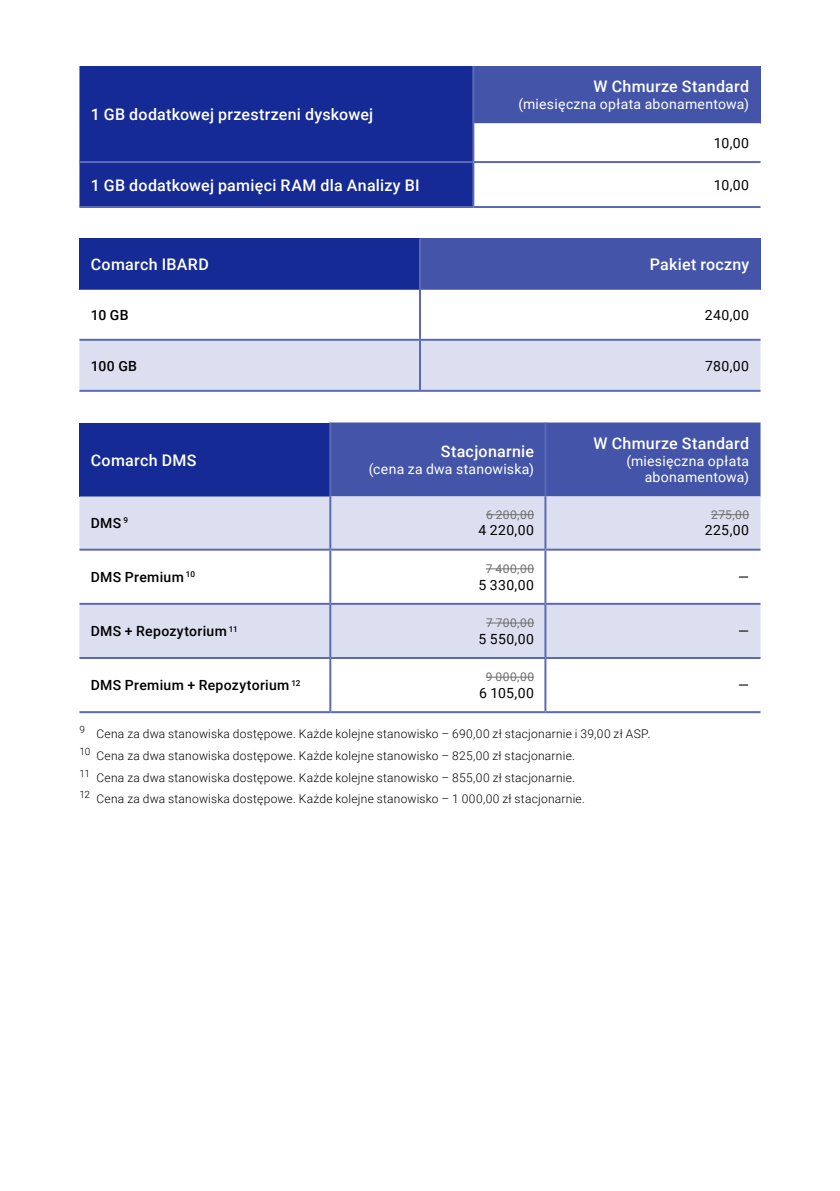
<style>
.page{position:relative;width:840px;height:1191px;background:#fff}
.page>*{position:absolute;margin:0;border:0;box-sizing:border-box;transform-origin:0 0}
.t1{font:500 16px "Roboto";letter-spacing:.02em;color:#fff}
.t2{font:14px/16.8px "Roboto";letter-spacing:.02em;color:#fff;text-align:right}
.t3{font:500 14px "Roboto";letter-spacing:.025em;color:#000}
.t4{font:14px "Roboto";letter-spacing:.03em;color:#000}
.t5{font:300 12px/21.6px "Roboto";letter-spacing:.02em;color:#000}
.t6{font:12px "Roboto";letter-spacing:.045em;color:#6f7070}
</style>
<div class="page">
<div style="left:79px;top:66px;width:393px;height:140px;background:#152a94"></div>
<div style="left:473px;top:66px;width:287px;height:57px;background:#4455a9"></div>
<svg style="left:474px;top:123px;width:286px;height:83px"></svg>
<hr style="left:472px;top:66px;width:2px;height:57px;background:#5b6ab4">
<hr style="left:472px;top:123px;width:2px;height:38px;background:#5b6ab4">
<hr style="left:79px;top:161px;width:394px;height:2px;background:#5b6ab4">
<hr style="left:472px;top:163px;width:2px;height:43px;background:#5b6ab4">
<hr style="left:79px;top:206px;width:394px;height:2px;background:#5b6ab4">
<hr style="left:473px;top:161px;width:287px;height:2px;background:#5b6ab4">
<hr style="left:473px;top:206px;width:287px;height:2px;background:#5b6ab4">
<div style="left:79px;top:239px;width:341px;height:51px;background:#152a94"></div>
<div style="left:420px;top:239px;width:340px;height:51px;background:#4455a9"></div>
<div style="left:79px;top:338px;width:681px;height:52px;background:#dcdfef"></div>
<hr style="left:79px;top:339px;width:341px;height:2px;background:#5b6ab4">
<hr style="left:79px;top:390px;width:341px;height:2px;background:#5b6ab4">
<hr style="left:419px;top:341px;width:2px;height:49px;background:#5b6ab4">
<hr style="left:420px;top:390px;width:340px;height:2px;background:#5b6ab4">
<hr style="left:419px;top:290px;width:2px;height:49px;background:#5b6ab4">
<hr style="left:420px;top:339px;width:340px;height:2px;background:#5b6ab4">
<hr style="left:419px;top:239px;width:2px;height:51px;background:#5b6ab4">
<div style="left:79px;top:422px;width:251px;height:74px;background:#152a94"></div>
<div style="left:331px;top:422px;width:429px;height:74px;background:#4455a9"></div>
<div style="left:79px;top:496px;width:681px;height:52px;background:#dcdfef"></div>
<svg style="left:79px;top:550px;width:681px;height:161px"></svg>
<hr style="left:329px;top:422px;width:2px;height:74px;background:#5b6ab4">
<hr style="left:544px;top:422px;width:2px;height:74px;background:#5b6ab4">
<hr style="left:544px;top:550px;width:2px;height:53px;background:#5b6ab4">
<hr style="left:330px;top:603px;width:215px;height:2px;background:#5b6ab4">
<hr style="left:329px;top:605px;width:2px;height:52px;background:#5b6ab4">
<hr style="left:545px;top:603px;width:215px;height:2px;background:#5b6ab4">
<hr style="left:544px;top:605px;width:2px;height:52px;background:#5b6ab4">
<hr style="left:330px;top:657px;width:215px;height:2px;background:#5b6ab4">
<hr style="left:330px;top:711px;width:215px;height:2px;background:#5b6ab4">
<hr style="left:545px;top:657px;width:215px;height:2px;background:#5b6ab4">
<hr style="left:544px;top:659px;width:2px;height:52px;background:#5b6ab4">
<hr style="left:545px;top:711px;width:215px;height:2px;background:#5b6ab4">
<hr style="left:329px;top:550px;width:2px;height:53px;background:#5b6ab4">
<hr style="left:79px;top:603px;width:251px;height:2px;background:#5b6ab4">
<hr style="left:79px;top:657px;width:251px;height:2px;background:#5b6ab4">
<hr style="left:329px;top:659px;width:2px;height:52px;background:#5b6ab4">
<hr style="left:79px;top:711px;width:251px;height:2px;background:#5b6ab4">
<hr style="left:79px;top:548px;width:251px;height:2px;background:#5b6ab4">
<hr style="left:329px;top:496px;width:2px;height:52px;background:#5b6ab4">
<hr style="left:330px;top:548px;width:215px;height:2px;background:#5b6ab4">
<hr style="left:544px;top:496px;width:2px;height:52px;background:#5b6ab4">
<hr style="left:545px;top:548px;width:215px;height:2px;background:#5b6ab4">
<hr style="left:486px;top:514px;width:47px;height:1px;background:#6f7070">
<hr style="left:710px;top:514px;width:38px;height:1px;background:#6f7070">
<hr style="left:485px;top:568px;width:48px;height:1px;background:#6f7070">
<hr style="left:486px;top:622px;width:47px;height:1px;background:#6f7070">
<hr style="left:485px;top:677px;width:48px;height:1px;background:#6f7070">
<h1 class="t1" style="left:91px;top:103px;width:284px">1 GB dodatkowej przestrzeni dyskowej</h1>
<h1 class="t1" style="left:593px;top:75px;width:157px">W Chmurze Standard</h1>
<p class="t2" style="left:518px;top:95px;width:232px">(miesięczna opłata abonamentowa)</p>
<p class="t4" style="left:713px;top:133px;width:37px">10,00</p>
<h1 class="t1" style="left:91px;top:174px;width:330px">1 GB dodatkowej pamięci RAM dla Analizy BI</h1>
<p class="t4" style="left:713px;top:175px;width:37px">10,00</p>
<h1 class="t1" style="left:91px;top:253px;width:119px">Comarch IBARD</h1>
<h1 class="t1" style="left:649px;top:253px;width:101px">Pakiet roczny</h1>
<p class="t3" style="left:91px;top:305px;width:39px">10 GB</p>
<p class="t4" style="left:704px;top:305px;width:46px">240,00</p>
<p class="t3" style="left:91px;top:356px;width:48px">100 GB</p>
<p class="t4" style="left:704px;top:356px;width:45px">780,00</p>
<h1 class="t1" style="left:91px;top:448px;width:107px">Comarch DMS</h1>
<h1 class="t1" style="left:440px;top:440px;width:95px">Stacjonarnie</h1>
<p class="t2" style="left:368px;top:460px;width:167px">(cena za dwa stanowiska)</p>
<p class="t3" style="left:91px;top:513px;width:39px">DMS <sup>9</sup></p>
<p class="t3" style="left:91px;top:567px;width:106px">DMS Premium <sup>10</sup></p>
<p class="t3" style="left:91px;top:621px;width:148px">DMS + Repozytorium <sup>11</sup></p>
<p class="t3" style="left:91px;top:675px;width:211px">DMS Premium + Repozytorium <sup>12</sup></p>
<p class="t6" style="left:486px;top:506px;width:49px">6 200,00</p>
<p class="t4" style="left:478px;top:521px;width:57px">4 220,00</p>
<p class="t6" style="left:485px;top:560px;width:50px">7 400,00</p>
<p class="t4" style="left:478px;top:575px;width:57px">5 330,00</p>
<p class="t6" style="left:486px;top:614px;width:49px">7 700,00</p>
<p class="t4" style="left:478px;top:629px;width:57px">5 550,00</p>
<p class="t6" style="left:485px;top:668px;width:50px">9 000,00</p>
<p class="t4" style="left:479px;top:683px;width:56px">6 105,00</p>
<h1 class="t1" style="left:593px;top:432px;width:157px">W Chmurze Standard</h1>
<p class="t2" style="left:626px;top:451px;width:124px">(miesięczna opłata abonamentowa)</p>
<p class="t6" style="left:710px;top:506px;width:39px">275,00</p>
<p class="t4" style="left:704px;top:521px;width:46px">225,00</p>
<p class="t4" style="left:737px;top:567px;width:12px">—</p>
<p class="t4" style="left:737px;top:621px;width:12px">—</p>
<p class="t4" style="left:737px;top:675px;width:12px">—</p>
<p class="t5" style="left:79px;top:722px;width:572px"><sup>9</sup> Cena za dwa stanowiska dostępowe. Każde kolejne stanowisko – 690,00 zł stacjonarnie i 39,00 zł ASP.<br><sup>10</sup> Cena za dwa stanowiska dostępowe. Każde kolejne stanowisko – 825,00 zł stacjonarnie.<br><sup>11</sup> Cena za dwa stanowiska dostępowe. Każde kolejne stanowisko – 855,00 zł stacjonarnie.<br><sup>12</sup> Cena za dwa stanowiska dostępowe. Każde kolejne stanowisko – 1 000,00 zł stacjonarnie.</p>
</div>
